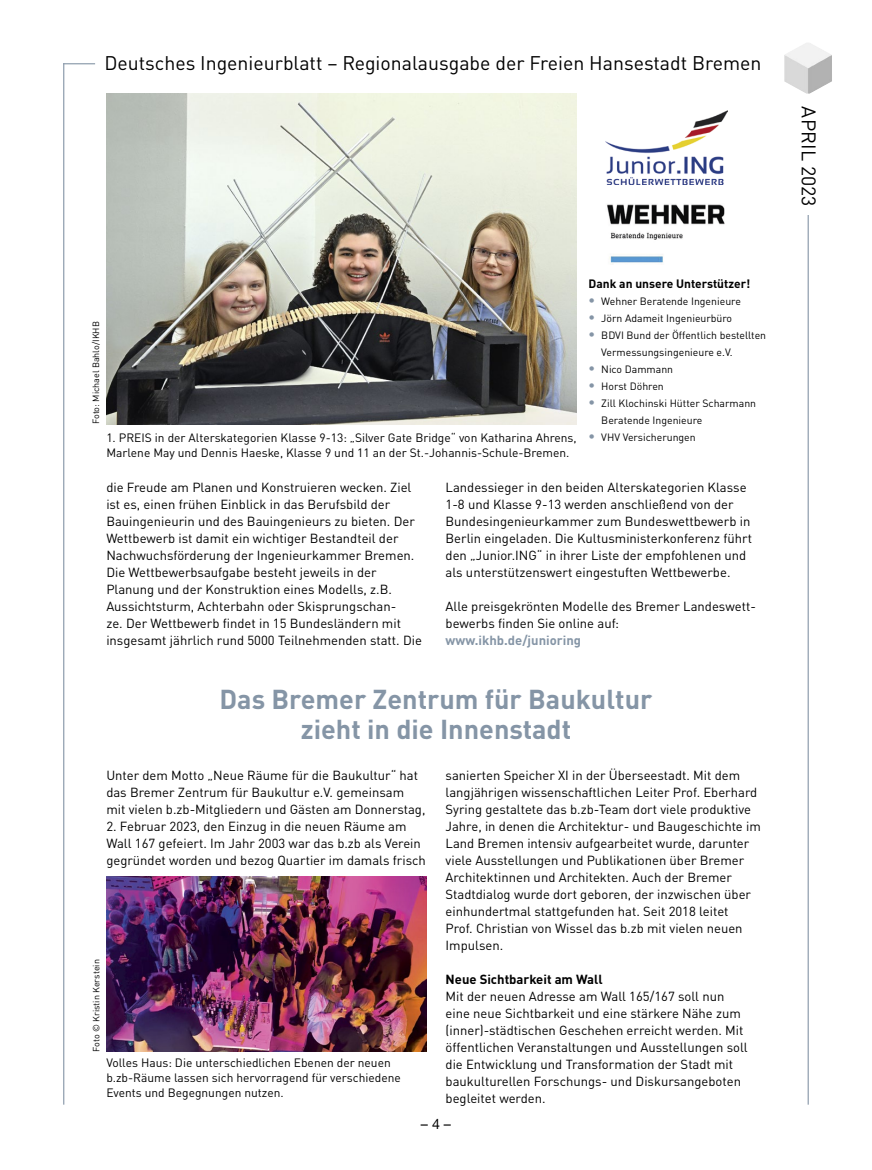
<style>
.page{position:relative;width:872px;height:1170px;background:#fff}
.page>*{position:absolute;margin:0;border:0;box-sizing:border-box;transform-origin:0 0}
.t1{font:700 27px/30px "DINOT";color:#8595a6;text-align:center}
.t2{font:19.5px "DINOT";color:#000}
.t3{font:14.25px "Helvetica Neue LT Std";color:#000}
.t4{font:13.05px/17px "DINOT";color:#000}
.t5{font:700 13.05px "DINOT";color:#000}
.t6{font:700 13.05px "DINOT";color:#8595a6}
.t7{font:12px/15px "DINOT";color:#000}
.t8{font:700 12px "DINOT";color:#000}
.t9{font:10.5px/17px "DINOT";color:#000}
.t10{font:9px "DINOT";color:#000}
.s1{font-weight:700;font-size:13.5px;color:#8595a6}
</style>
<div class="page">
<hr style="left:807px;top:195px;width:1px;height:909px;background:#8595a6">
<hr style="left:63px;top:63px;width:1px;height:1041px;background:#8595a6">
<hr style="left:63px;top:63px;width:32px;height:1px;background:#8595a6">
<div style="left:797px;top:106px;width:24px;height:109px;background:#fff"></div>
<img style="left:784px;top:43px;width:48px;height:51px">
<img style="left:106px;top:876px;width:320px;height:175px">
<img style="left:607px;top:204px;width:118px;height:61px">
<img style="left:605px;top:110px;width:122px;height:74px">
<img style="left:106px;top:94px;width:470px;height:330px">
<h2 class="t2" style="left:104px;top:51px;width:658px">Deutsches Ingenieurblatt – Regionalausgabe der Freien Hansestadt Bremen</h2>
<p class="t10" style="left:90px;top:424px;width:104px;rotate:-90deg">Foto: Michael Bahlo/IKHB</p>
<p class="t7" style="left:106px;top:430px;width:472px">1. PREIS in der Alterskategorien Klasse 9-13: „Silver Gate Bridge“ von Katharina Ahrens,<br>Marlene May und Dennis Haeske, Klasse 9 und 11 an der St.-Johannis-Schule-Bremen.</p>
<p class="t8" style="left:588px;top:276px;width:163px">Dank an unsere Unterstützer!</p>
<p class="t9" style="left:588px;top:293px;width:154px"><span class="s1">•</span> Wehner Beratende Ingenieure</p>
<p class="t9" style="left:588px;top:310px;width:145px"><span class="s1">•</span> Jörn Adameit Ingenieurbüro</p>
<p class="t9" style="left:601px;top:327px;width:166px;text-indent:-13px"><span class="s1">•</span> BDVI Bund der Öffentlich bestellten<br>Vermessungsingenieure e.V.</p>
<p class="t9" style="left:588px;top:361px;width:86px"><span class="s1">•</span> Nico Dammann</p>
<p class="t9" style="left:588px;top:378px;width:77px"><span class="s1">•</span> Horst Döhren</p>
<p class="t9" style="left:601px;top:395px;width:156px;text-indent:-13px"><span class="s1">•</span> Zill Klochinski Hütter Scharmann<br>Beratende Ingenieure</p>
<p class="t9" style="left:588px;top:428px;width:109px"><span class="s1">•</span> VHV Versicherungen</p>
<p class="t4" style="left:106px;top:478px;width:317px">die Freude am Planen und Konstruieren wecken. Ziel ist es, einen frühen Einblick in das Berufsbild der Bauingenieurin und des Bauingenieurs zu bieten. Der Wettbewerb ist damit ein wichtiger Bestandteil der Nachwuchsförderung der Ingenieurkammer Bremen.<br>Die Wettbewerbsaufgabe besteht jeweils in der Planung und der Konstruktion eines Modells, z.B.<br>Aussichtsturm, Achterbahn oder Skisprungschan-<br>ze. Der Wettbewerb findet in 15 Bundesländern mit insgesamt jährlich rund 5000 Teilnehmenden statt. Die</p>
<p class="t4" style="left:445px;top:478px;width:308px">Landessieger in den beiden Alterskategorien Klasse 1-8 und Klasse 9-13 werden anschließend von der Bundesingenieurkammer zum Bundeswettbewerb in Berlin eingeladen. Die Kultusministerkonferenz führt den „Junior.ING“ in ihrer Liste der empfohlenen und als unterstützenswert eingestuften Wettbewerbe.</p>
<p class="t4" style="left:445px;top:597px;width:312px">Alle preisgekrönten Modelle des Bremer Landeswett&shy;bewerbs finden Sie online auf:</p>
<p class="t6" style="left:445px;top:631px;width:137px">www.ikhb.de/junioring</p>
<h1 class="t1" style="left:219px;top:683px;width:434px">Das Bremer Zentrum für Baukultur zieht in die Innenstadt</h1>
<p class="t4" style="left:106px;top:766px;width:321px">Unter dem Motto „Neue Räume für die Baukultur“ hat das Bremer Zentrum für Baukultur e.V. gemeinsam mit vielen b.zb-Mitgliedern und Gästen am Donnerstag,</p>
<p class="t4" style="left:106px;top:817px;width:321px">2. Februar 2023, den Einzug in die neuen Räume am<br>Wall 167 gefeiert. Im Jahr 2003 war das b.zb als Verein gegründet worden und bezog Quartier im damals frisch</p>
<p class="t4" style="left:445px;top:766px;width:317px">sanierten Speicher XI in der Überseestadt. Mit dem langjährigen wissenschaftlichen Leiter Prof. Eberhard Syring gestaltete das b.zb-Team dort viele produktive Jahre, in denen die Architektur- und Baugeschichte im Land Bremen intensiv aufgearbeitet wurde, darunter viele Ausstellungen und Publikationen über Bremer Architektinnen und Architekten. Auch der Bremer Stadtdialog wurde dort geboren, der inzwischen über einhundertmal stattgefunden hat. Seit 2018 leitet<br>Prof. Christian von Wissel das b.zb mit vielen neuen Impulsen.</p>
<p class="t5" style="left:445px;top:970px;width:159px">Neue Sichtbarkeit am Wall</p>
<p class="t4" style="left:445px;top:987px;width:304px">Mit der neuen Adresse am Wall 165/167 soll nun eine neue Sichtbarkeit und eine stärkere Nähe zum (inner)-städtischen Geschehen erreicht werden. Mit öffentlichen Veranstaltungen und Ausstellungen soll die Entwicklung und Transformation der Stadt mit baukulturellen Forschungs- und Diskursangeboten begleitet werden.</p>
<p class="t10" style="left:91px;top:1051px;width:94px;rotate:-90deg">Foto © Kristin Kerstein</p>
<p class="t7" style="left:106px;top:1054px;width:296px">Volles Haus: Die unterschiedlichen Ebenen der neuen b.zb-Räume lassen sich hervorragend für verschiedene<br>Events und Begegnungen nutzen.</p>
<p class="t3" style="left:421px;top:1115px;width:32px">– 4 –</p>
<h2 class="t2" style="left:821px;top:106px;width:102px;rotate:90deg">APRIL 2023</h2>
</div>
